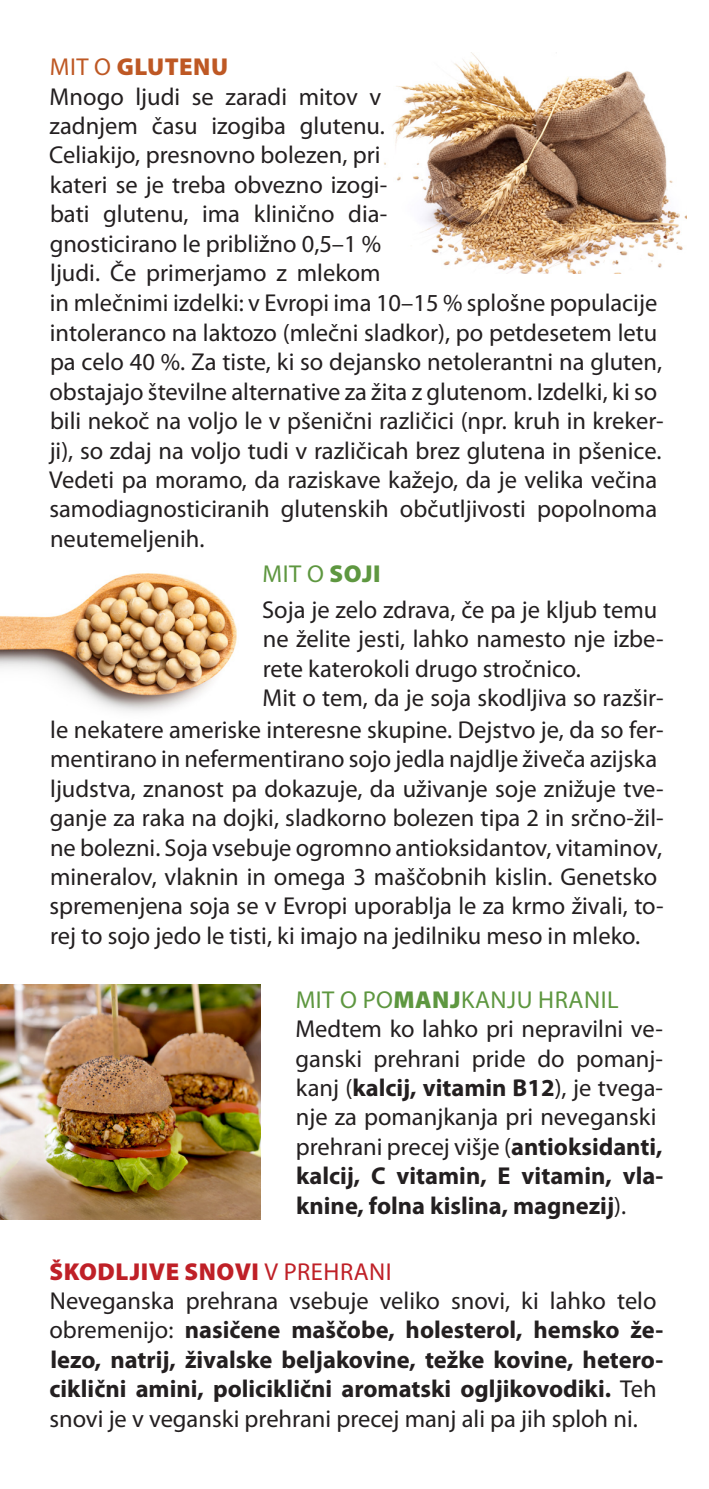
<style>
.page{position:relative;width:709px;height:1489px;background:#fff}
.page>*{position:absolute;margin:0;border:0;box-sizing:border-box;transform-origin:0 0}
.BODY{font:24.5px/29.5px "Myriad Pro";color:#231f20}
.BODY-2{font:700 24.5px/29.5px "Myriad Pro";color:#231f20}
.BODY-3{font:900 24.5px "Myriad Pro";letter-spacing:.02em;color:#bf2027}
.BODY-4{font:24.5px "Myriad Pro";letter-spacing:.02em;color:#5e9740}
.BODY-5{font:900 24.5px "Myriad Pro";letter-spacing:.02em;color:#be5824}
.Naslovi{font:24.5px "Myriad Pro";color:#5e9740}
.s1{font-weight:400}
.s2{font-weight:900}
.s3{font-weight:700}
</style>
<div class="page">
<img style="left:384px;top:53px;width:302px;height:220px">
<img style="left:0;top:573px;width:237px;height:139px">
<img style="left:0;top:984px;width:261px;height:235px">
<p class="BODY-5" style="left:50px;top:53px;width:180px"><span class="s1">MIT O</span> GLUTENU</p>
<p class="BODY" style="left:49px;top:82px;width:616px">Mnogo ljudi se zaradi mitov v<br>zadnjem času izogiba glutenu.<br>Celiakijo, presnovno bolezen, pri<br>kateri se je treba obvezno izogi-<br>bati glutenu, ima klinično dia-<br>gnosticirano le približno 0,5–1 %<br>ljudi. Če primerjamo z mlekom<br>in mlečnimi izdelki: v Evropi ima 10–15 % splošne populacije intoleranco na laktozo (mlečni sladkor), po petdesetem letu pa celo 40 %. Za tiste, ki so dejansko netolerantni na gluten, obstajajo številne alternative za žita z glutenom. Izdelki, ki so bili nekoč na voljo le v pšenični različici (npr. kruh in kreker&shy;ji), so zdaj na voljo tudi v različicah brez glutena in pšenice.<br>Vedeti pa moramo, da raziskave kažejo, da je velika večina samodiagnosticiranih glutenskih občutljivosti popolnoma neutemeljenih.</p>
<p class="Naslovi" style="left:262px;top:560px;width:120px">MIT O <span class="s2">SOJI</span></p>
<p class="BODY" style="left:262px;top:595px;width:403px">Soja je zelo zdrava, če pa je kljub temu ne želite jesti, lahko namesto nje izbe&shy;rete katerokoli drugo stročnico.</p>
<p class="BODY" style="left:49px;top:683px;width:616px;text-indent:213px">Mit o tem, da je soja skodljiva so razšir&shy;le nekatere ameriske interesne skupine. Dejstvo je, da so fer&shy;mentirano in nefermentirano sojo jedla najdlje živeča azijska ljudstva, znanost pa dokazuje, da uživanje soje znižuje tve&shy;ganje za raka na dojki, sladkorno bolezen tipa 2 in srčno-žil&shy;ne bolezni. Soja vsebuje ogromno antioksidantov, vitaminov, mineralov, vlaknin in omega 3 maščobnih kislin. Genetsko spremenjena soja se v Evropi uporablja le za krmo živali, to&shy;rej to sojo jedo le tisti, ki imajo na jedilniku meso in mleko.</p>
<p class="BODY-4" style="left:296px;top:986px;width:324px">MIT O PO<span class="s2">MANJ</span>KANJU HRANIL</p>
<p class="BODY" style="left:295px;top:1014px;width:369px">Medtem ko lahko pri nepravilni ve&shy;ganski prehrani pride do pomanj&shy;kanj (<span class="s3">kalcij, vitamin B12</span>), je tvega&shy;nje za pomanjkanja pri neveganski prehrani precej višje (<span class="s3">antioksidanti, kalcij, C vitamin, E vitamin, vla&shy;knine, folna kislina, magnezij</span>).</p>
<p class="BODY-3" style="left:50px;top:1257px;width:343px">ŠKODLJIVE SNOVI <span class="s1">V PREHRANI</span></p>
<p class="BODY-2" style="left:49px;top:1286px;width:615px"><span class="s1">Neveganska prehrana vsebuje veliko snovi, ki lahko telo obremenijo:</span> nasičene maščobe, holesterol, hemsko že&shy;lezo, natrij, živalske beljakovine, težke kovine, hetero&shy;ciklični amini, policiklični aromatski ogljikovodiki. <span class="s1">Teh snovi je v veganski prehrani precej manj ali pa jih sploh ni.</span></p>
</div>
